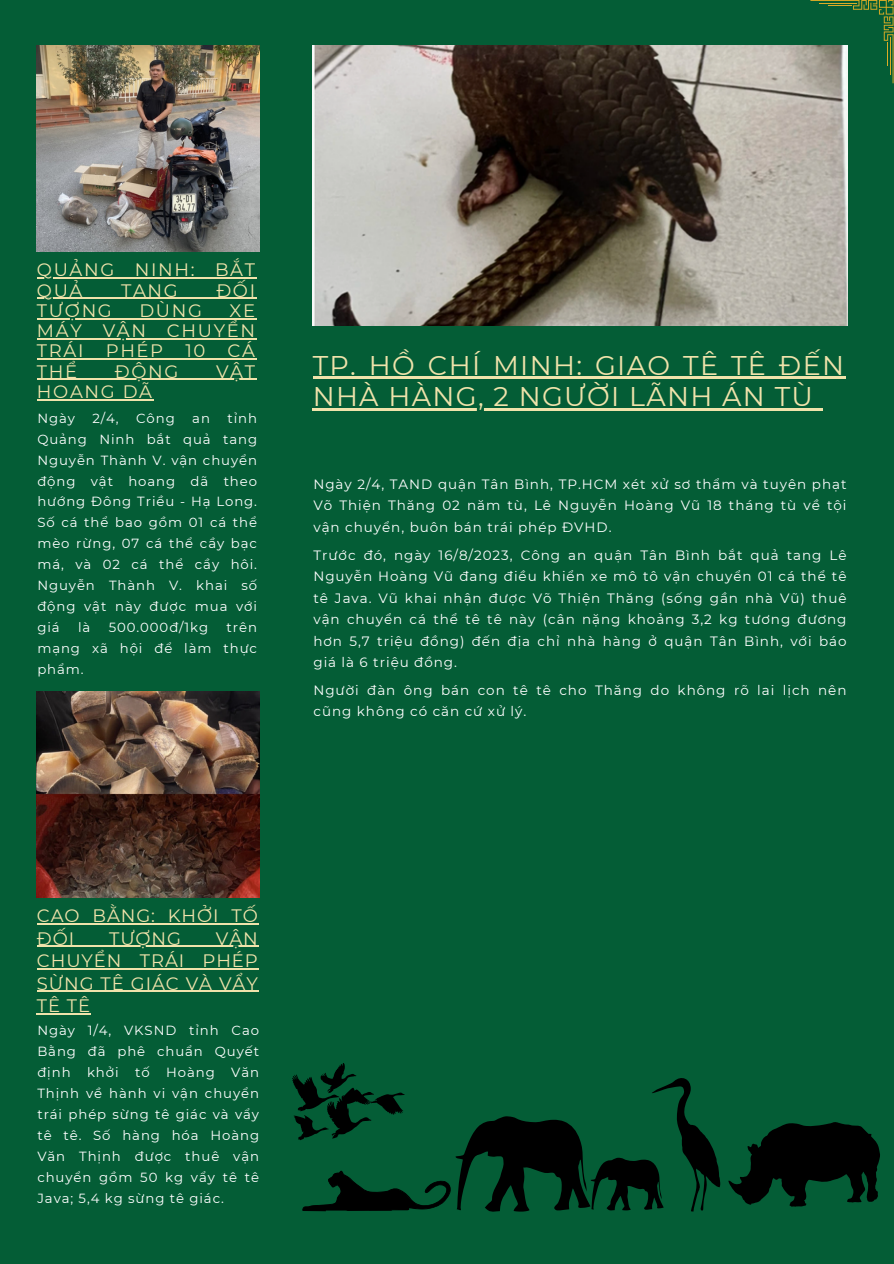
<style>
.page{position:relative;width:894px;height:1264px;background:#fff}
.page>*{position:absolute;margin:0;border:0;box-sizing:border-box;transform-origin:0 0}
.t1{font:27px/31.5px "Montserrat";letter-spacing:.05em;color:#f0e3ab}
.t2{font:18px/20.2px "Montserrat";letter-spacing:.09em;color:#f0e3ab;text-align:justify}
.t3{font:18px/22.5px "Montserrat";letter-spacing:.05em;color:#f0e3ab}
.t4{font:13.5px/21.3px "Montserrat";letter-spacing:.07em;color:#fff;text-align:justify}
.t5{font:13.2px/21px "Montserrat";letter-spacing:.07em;color:#fff;text-align:justify}
</style>
<div class="page">
<div style="left:0;top:0;width:893px;height:1263px;background:#045d36"></div>
<img style="left:37px;top:46px;width:223px;height:206px">
<img style="left:312px;top:46px;width:535px;height:279px">
<svg style="left:292px;top:1063px;width:428px;height:148px"></svg>
<svg style="left:728px;top:1122px;width:152px;height:84px"></svg>
<img style="left:37px;top:691px;width:223px;height:206px">
<hr style="left:37px;top:277px;width:220px;height:1px;background:#f0e3ab">
<hr style="left:37px;top:298px;width:220px;height:1px;background:#f0e3ab">
<hr style="left:37px;top:318px;width:220px;height:1px;background:#f0e3ab">
<hr style="left:37px;top:338px;width:220px;height:1px;background:#f0e3ab">
<hr style="left:37px;top:358px;width:220px;height:1px;background:#f0e3ab">
<hr style="left:37px;top:379px;width:220px;height:1px;background:#f0e3ab">
<hr style="left:37px;top:399px;width:117px;height:1px;background:#f0e3ab">
<hr style="left:312px;top:377px;width:533px;height:2px;background:#f0e3ab">
<hr style="left:312px;top:408px;width:502px;height:2px;background:#f0e3ab">
<svg style="left:814px;top:408px;width:8px;height:2px"></svg>
<hr style="left:37px;top:923px;width:222px;height:1px;background:#f0e3ab">
<hr style="left:37px;top:945px;width:222px;height:1px;background:#f0e3ab">
<hr style="left:37px;top:968px;width:222px;height:1px;background:#f0e3ab">
<hr style="left:37px;top:990px;width:222px;height:1px;background:#f0e3ab">
<hr style="left:37px;top:1013px;width:54px;height:1px;background:#f0e3ab">
<svg style="left:810px;top:0;width:83px;height:83px"></svg>
<h2 class="t2" style="left:37px;top:260px;width:219px">QUẢNG NINH: BẮT<br>QUẢ</h2>
<h2 class="t2" style="left:121px;top:280px;width:58px">TANG</h2>
<h2 class="t2" style="left:216px;top:280px;width:40px">ĐỐI</h2>
<h2 class="t2" style="left:37px;top:300px;width:76px">TƯỢNG</h2>
<h2 class="t2" style="left:139px;top:300px;width:64px">DÙNG</h2>
<h2 class="t2" style="left:37px;top:300px;width:219px;text-indent:192px">XE MÁY VẬN CHUYỂN TRÁI PHÉP 10 CÁ THỂ</h2>
<h2 class="t2" style="left:115px;top:361px;width:65px">ĐỘNG</h2>
<h2 class="t2" style="left:216px;top:361px;width:41px">VẬT</h2>
<h2 class="t2" style="left:37px;top:381px;width:117px">HOANG DÃ</h2>
<p class="t5" style="left:37px;top:407px;width:39px">Ngày</p>
<p class="t5" style="left:92px;top:407px;width:28px">2/4,</p>
<p class="t5" style="left:136px;top:407px;width:40px">Công</p>
<p class="t5" style="left:192px;top:407px;width:19px">an</p>
<p class="t5" style="left:37px;top:407px;width:221px;text-indent:190px">tỉnh Quảng Ninh bắt quả tang Nguyễn Thành V. vận chuyển động vật hoang dã theo hướng Đông Triều - Hạ Long.<br>Số cá thể bao gồm 01 cá thể mèo rừng, 07 cá thể cầy bạc má, và 02 cá thể cầy hôi.<br>Nguyễn Thành V. khai số động vật này được mua với giá</p>
<p class="t5" style="left:78px;top:617px;width:14px">là</p>
<p class="t5" style="left:109px;top:617px;width:101px">500.000đ/1kg</p>
<p class="t5" style="left:37px;top:617px;width:221px;text-indent:189px">trên mạng xã hội để làm thực phẩm.</p>
<h1 class="t1" style="left:312px;top:349px;width:533px">TP. HỒ CHÍ MINH: GIAO TÊ TÊ ĐẾN<br>NHÀ HÀNG, 2 NGƯỜI LÃNH ÁN TÙ</h1>
<p class="t4" style="left:313px;top:473px;width:534px">Ngày 2/4, TAND quận Tân Bình, TP.HCM xét xử sơ thẩm và tuyên phạt Võ Thiện Thăng 02 năm tù, Lê Nguyễn Hoàng Vũ 18 tháng tù về tội vận chuyển, buôn bán trái phép ĐVHD.</p>
<p class="t4" style="left:313px;top:544px;width:534px">Trước đó, ngày 16/8/2023, Công an quận Tân Bình bắt quả tang Lê Nguyễn Hoàng Vũ đang điều khiển xe mô tô vận chuyển 01 cá thể tê tê Java. Vũ khai nhận được Võ Thiện Thăng (sống gần nhà Vũ) thuê vận chuyển cá thể tê tê này (cân nặng khoảng 3,2 kg tương đương hơn 5,7 triệu đồng) đến địa chỉ nhà hàng ở quận Tân Bình, với báo giá là 6 triệu đồng.</p>
<p class="t4" style="left:313px;top:679px;width:534px">Người đàn ông bán con tê tê cho Thăng do không rõ lai lịch nên cũng không có căn cứ xử lý.</p>
<h2 class="t3" style="left:37px;top:904px;width:222px">CAO BẰNG: KHỞI TỐ<br>ĐỐI</h2>
<h2 class="t2" style="left:37px;top:926px;width:222px;line-height:22.5px;text-indent:179px">VẬN CHUYỂN TRÁI PHÉP SỪNG TÊ GIÁC VÀ VẨY TÊ TÊ</h2>
<p class="t5" style="left:37px;top:1019px;width:223px">Ngày 1/4, VKSND tỉnh Cao Bằng đã phê chuẩn Quyết định khởi tố Hoàng Văn Thịnh về hành vi vận chuyển trái phép sừng tê giác và vẩy tê tê. Số hàng hóa Hoàng Văn Thịnh được thuê vận chuyển gồm 50 kg vẩy tê tê Java; 5,4 kg sừng tê giác.</p>
<h2 class="t2" style="left:109px;top:928px;width:73px">TƯỢNG</h2>
</div>
